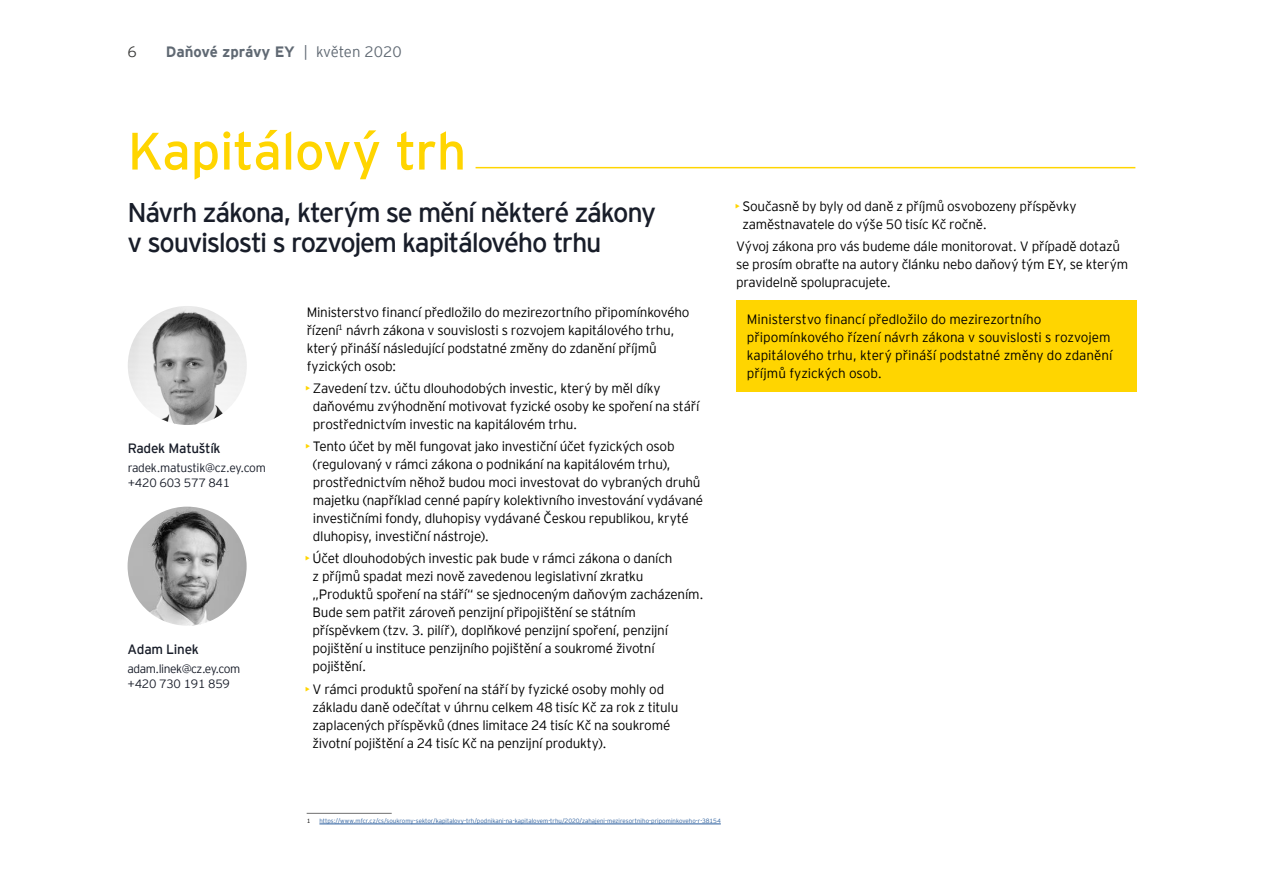
<style>
.page{position:relative;width:1263px;height:893px;background:#fff}
.page>*{position:absolute;margin:0;border:0;box-sizing:border-box;transform-origin:0 0}
.t1{font:52.5px "EY Interstate";letter-spacing:-.01em;color:#ffd500}
.t2{font:27px/30px "EY Interstate";letter-spacing:-.045em;color:#181d29}
.t3{font:700 15px "EY Interstate";letter-spacing:-.005em;color:#606973}
.t4{font:300 15px "EY Interstate";color:#3c3c3b}
.t5{font:300 13.5px/18px "EY Interstate";letter-spacing:-.015em;color:#000}
.t6{font:13.5px "EY Interstate";letter-spacing:-.02em;color:#181d29}
.t7{font:300 12px/15px "EY Interstate";letter-spacing:-.02em;color:#181d29}
.t8{font:300 12px/15px "EY Interstate";letter-spacing:-.04em;color:#181d29}
.t9{font:300 6.15px "EY Interstate";color:#275b9b}
.t10{font:300 6.15px "EY Interstate";color:#000}
.s1{font-weight:300}
.s2{color:#ffd500}
</style>
<div class="page">
<hr style="left:476px;top:167px;width:659px;height:1px;background:#ffd500">
<img style="left:128px;top:507px;width:119px;height:119px;border-radius:60px">
<img style="left:128px;top:306px;width:119px;height:119px;border-radius:60px">
<div style="left:736px;top:300px;width:401px;height:92px;background:#ffd500"></div>
<hr style="left:319px;top:824px;width:402px;height:1px;background:#275b9b">
<hr style="left:307px;top:813px;width:85px;height:1px;background:#706f6f">
<p class="t4" style="left:127px;top:41px;width:11px">6</p>
<p class="t3" style="left:166px;top:41px;width:237px">Daňové zprávy EY <span class="s1">| květen 2020</span></p>
<h1 class="t1" style="left:128px;top:114px;width:340px">Kapitálový trh</h1>
<h2 class="t2" style="left:128px;top:195px;width:530px">Návrh zákona, kterým se mění některé zákony v souvislosti s rozvojem kapitálového trhu</h2>
<p class="t5" style="left:742px;top:196px;width:336px;text-indent:-8px"><span class="s2">►•</span> Současně by byly od daně z příjmů osvobozeny příspěvky zaměstnavatele do výše 50 tisíc Kč ročně.</p>
<p class="t5" style="left:736px;top:236px;width:394px">Vývoj zákona pro vás budeme dále monitorovat. V případě dotazů se prosím obraťte na autory článku nebo daňový tým EY, se kterým pravidelně spolupracujete.</p>
<p class="t6" style="left:128px;top:439px;width:94px">Radek Matuštík</p>
<p class="t7" style="left:128px;top:460px;width:140px">radek.matustik@cz.ey.com +420 603 577 841</p>
<p class="t6" style="left:128px;top:639px;width:73px">Adam Linek</p>
<p class="t8" style="left:128px;top:661px;width:114px">adam.linek@cz.ey.com +420 730 191 859</p>
<p class="t5" style="left:307px;top:302px;width:384px">Ministerstvo financí předložilo do mezirezortního připomínkového řízení<sup>1</sup> návrh zákona v souvislosti s rozvojem kapitálového trhu, který přináší následující podstatné změny do zdanění příjmů fyzických osob:</p>
<p class="t5" style="left:313px;top:378px;width:388px;text-indent:-8px"><span class="s2">►•</span> Zavedení tzv. účtu dlouhodobých investic, který by měl díky daňovému zvýhodnění motivovat fyzické osoby ke spoření na stáří prostřednictvím investic na kapitálovém trhu.</p>
<p class="t5" style="left:313px;top:437px;width:392px;text-indent:-8px"><span class="s2">►•</span> Tento účet by měl fungovat jako investiční účet fyzických osob (regulovaný v rámci zákona o podnikání na kapitálovém trhu), prostřednictvím něhož budou moci investovat do vybraných druhů majetku (například cenné papíry kolektivního investování vydávané investičními fondy, dluhopisy vydávané Českou republikou, kryté dluhopisy, investiční nástroje).</p>
<p class="t5" style="left:313px;top:549px;width:392px;text-indent:-8px"><span class="s2">•</span> ► Účet dlouhodobých investic pak bude v rámci zákona o daních<br>z příjmů spadat mezi nově zavedenou legislativní zkratku „Produktů spoření na stáří“ se sjednoceným daňovým zacházením.<br>Bude sem patřit zároveň penzijní připojištění se státním příspěvkem (tzv. 3. pilíř), doplňkové penzijní spoření, penzijní pojištění u instituce penzijního pojištění a soukromé životní pojištění.</p>
<p class="t5" style="left:313px;top:679px;width:367px;text-indent:-8px"><span class="s2">•</span> ► V rámci produktů spoření na stáří by fyzické osoby mohly od základu daně odečítat v úhrnu celkem 48 tisíc Kč za rok z titulu zaplacených příspěvků (dnes limitace 24 tisíc Kč na soukromé životní pojištění a 24 tisíc Kč na penzijní produkty).</p>
<p class="t10" style="left:307px;top:817px;width:5px">1</p>
<p class="t9" style="left:319px;top:817px;width:403px">https://www.mfcr.cz/cs/soukromy-sektor/kapitalovy-trh/podnikani-na-kapitalovem-trhu/2020/zahajeni-meziresortniho-pripominkoveho-r-38154</p>
<p class="t5" style="left:747px;top:310px;width:367px">Ministerstvo financí předložilo do mezirezortního připomínkového řízení návrh zákona v souvislosti s rozvojem kapitálového trhu, který přináší podstatné změny do zdanění příjmů fyzických osob.</p>
</div>
